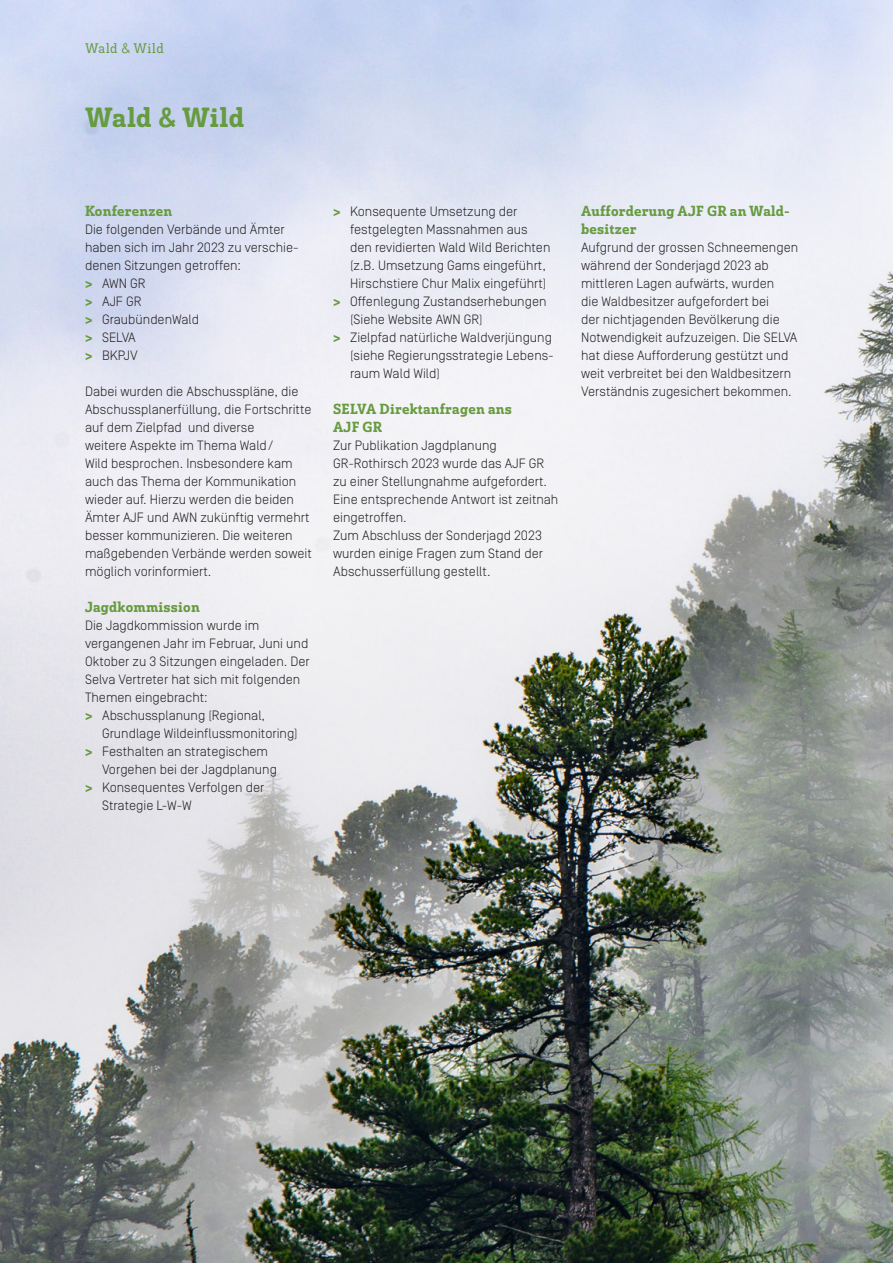
<style>
.page{position:relative;width:893px;height:1263px;background:#fff}
.page>*{position:absolute;margin:0;border:0;box-sizing:border-box;transform-origin:0 0}
.t1{font:27px "Solitas Slab Nor Dem";letter-spacing:.02em;color:#679b40}
.t2{font:14.25px/18px "Solitas Slab Nor Dem";letter-spacing:.02em;color:#679b40}
.t3{font:300 13.5px/18px "Simplon Norm";color:#231f20}
.t4{font:13.5px "Solitas Slab Nor Boo";letter-spacing:.035em;color:#679b40}
.s1{font-weight:700;color:#679b40}
</style>
<div class="page">
<img style="left:0;top:0;width:893px;height:1263px">
<p class="t4" style="left:85px;top:40px;width:80px">Wald &amp; Wild</p>
<h1 class="t1" style="left:85px;top:99px;width:161px">Wald &amp; Wild</h1>
<p class="t2" style="left:85px;top:202px;width:89px">Konferenzen</p>
<p class="t3" style="left:85px;top:221px;width:215px">Die folgenden Verbände und Ämter haben sich im Jahr 2023 zu verschie&shy;denen Sitzungen getroffen:<br><span class="s1">&gt;</span> AWN GR<br><span class="s1">&gt;</span> AJF GR<br><span class="s1">&gt;</span> GraubündenWald<br><span class="s1">&gt;</span> SELVA<br><span class="s1">&gt;</span> BKPJV</p>
<p class="t3" style="left:85px;top:382px;width:228px">Dabei wurden die Abschusspläne, die Abschussplanerfüllung, die Fortschritte auf dem Zielpfad und diverse<br>weitere Aspekte im Thema Wald/<br>Wild besprochen. Insbesondere kam auch das Thema der Kommunikation wieder auf. Hierzu werden die beiden Ämter AJF und AWN zukünftig vermehrt besser kommunizieren. Die weiteren maßgebenden Verbände werden soweit möglich vorinformiert.</p>
<p class="t2" style="left:85px;top:598px;width:116px">Jagdkommission</p>
<p class="t3" style="left:85px;top:617px;width:226px">Die Jagdkommission wurde im vergangenen Jahr im Februar, Juni und<br>Oktober zu 3 Sitzungen eingeladen. Der<br>Selva Vertreter hat sich mit folgenden<br>Themen eingebracht:<br><span class="s1">&gt;</span> Abschussplanung (Regional,</p>
<p class="t3" style="left:102px;top:724px;width:197px">Grundlage Wildeinflussmonitoring)</p>
<p class="t3" style="left:85px;top:742px;width:185px"><span class="s1">&gt;</span> Festhalten an strategischem</p>
<p class="t3" style="left:102px;top:760px;width:176px">Vorgehen bei der Jagdplanung</p>
<p class="t3" style="left:85px;top:778px;width:181px"><span class="s1">&gt;</span> Konsequentes Verfolgen der</p>
<p class="t3" style="left:102px;top:796px;width:91px">Strategie L-W-W</p>
<p class="t3" style="left:333px;top:202px;width:186px"><span class="s1">&gt;</span> Konsequente Umsetzung der</p>
<p class="t3" style="left:350px;top:220px;width:179px">festgelegten Massnahmen aus</p>
<p class="t3" style="left:350px;top:238px;width:202px">den revidierten Wald Wild Berichten</p>
<p class="t3" style="left:350px;top:256px;width:197px">(z.B. Umsetzung Gams eingeführt,</p>
<p class="t3" style="left:350px;top:274px;width:198px">Hirschstiere Chur Malix eingeführt)</p>
<p class="t3" style="left:333px;top:292px;width:215px"><span class="s1">&gt;</span> Offenlegung Zustandserhebungen</p>
<p class="t3" style="left:350px;top:310px;width:134px">(Siehe Website AWN GR)</p>
<p class="t3" style="left:333px;top:328px;width:220px"><span class="s1">&gt;</span> Zielpfad natürliche Waldverjüngung</p>
<p class="t3" style="left:350px;top:346px;width:205px">(siehe Regierungsstrategie Lebens-</p>
<p class="t3" style="left:350px;top:364px;width:91px">raum Wald Wild)</p>
<p class="t2" style="left:333px;top:400px;width:180px">SELVA Direktanfragen ans<br>AJF GR</p>
<p class="t3" style="left:333px;top:437px;width:227px">Zur Publikation Jagdplanung<br>GR-Rothirsch 2023 wurde das AJF GR zu einer Stellungnahme aufgefordert.<br>Eine entsprechende Antwort ist zeitnah eingetroffen.<br>Zum Abschluss der Sonderjagd 2023 wurden einige Fragen zum Stand der<br>Abschusserfüllung gestellt.</p>
<p class="t2" style="left:581px;top:202px;width:209px">Aufforderung AJF GR an Wald&shy;besitzer</p>
<p class="t3" style="left:581px;top:239px;width:218px">Aufgrund der grossen Schneemengen während der Sonderjagd 2023 ab mittleren Lagen aufwärts, wurden<br>die Waldbesitzer aufgefordert bei<br>der nichtjagenden Bevölkerung die Notwendigkeit aufzuzeigen. Die SELVA hat diese Aufforderung gestützt und weit verbreitet bei den Waldbesitzern Verständnis zugesichert bekommen.</p>
</div>
